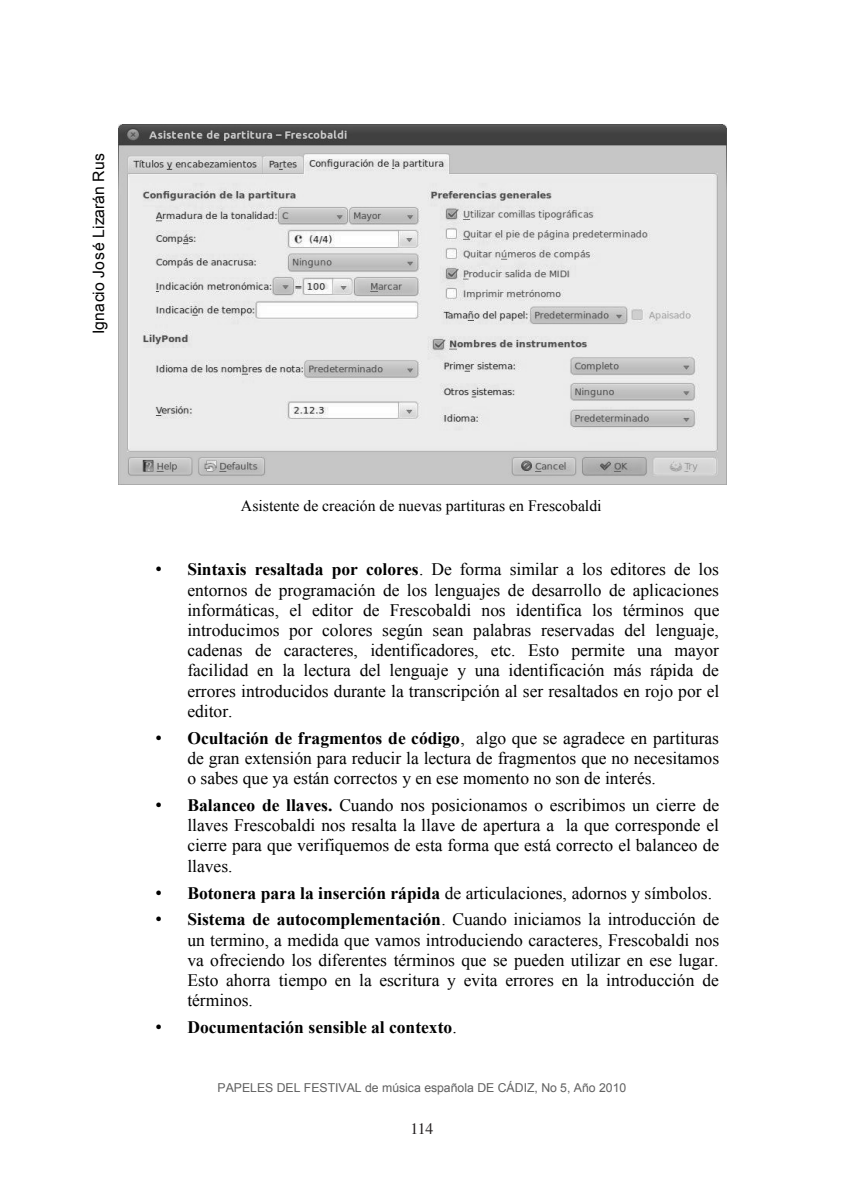
<style>
.page{position:relative;width:844px;height:1191px;background:#fff}
.page>*{position:absolute;margin:0;border:0;box-sizing:border-box;transform-origin:0 0}
.t1{font:17.5px/20.1px "Times New Roman";color:#000;text-align:justify}
.t2{font:700 17.5px "Times New Roman";color:#000}
.t3{font:15.75px "Times New Roman";color:#000}
.t4{font:15.75px "Arial";letter-spacing:.02em;color:#000}
.t5{font:15.75px "Times";color:#231f20}
.t6{font:12.25px "Arial";color:#606060}
.s1{font-weight:700}
.s2{font-weight:400}
</style>
<div class="page">
<img style="left:118px;top:124px;width:608px;height:360px">
<p class="t4" style="left:90px;top:334px;width:183px;rotate:-90deg">Ignacio José Lizarán Rus</p>
<p class="t3" style="left:241px;top:497px;width:362px">Asistente de creación de nuevas partituras en Frescobaldi</p>
<p class="t1" style="left:187px;top:559px;width:533px;text-indent:-31px">• <span class="s1">Sintaxis resaltada por colores</span>. De forma similar a los editores de los entornos de programación de los lenguajes de desarrollo de aplicaciones informáticas, el editor de Frescobaldi nos identifica los términos que introducimos por colores según sean palabras reservadas del lenguaje, cadenas de caracteres, identificadores, etc. Esto permite una mayor facilidad en la lectura del lenguaje y una identificación más rápida de errores introducidos durante la transcripción al ser resaltados en rojo por el editor.</p>
<p class="t1" style="left:187px;top:727px;width:533px;text-indent:-32px">• <span class="s1">Ocultación de fragmentos de código</span>, algo que se agradece en partituras de gran extensión para reducir la lectura de fragmentos que no necesitamos o sabes que ya están correctos y en ese momento no son de interés.</p>
<p class="t1" style="left:187px;top:795px;width:533px;text-indent:-32px">• <span class="s1">Balanceo de llaves.</span> Cuando nos posicionamos o escribimos un cierre de llaves Frescobaldi nos resalta la llave de apertura a la que corresponde el cierre para que verifiquemos de esta forma que está correcto el balanceo de llaves.</p>
<p class="t1" style="left:156px;top:882px;width:557px">• <span class="s1">Botonera para la inserción rápida</span> de articulaciones, adornos y símbolos.</p>
<p class="t1" style="left:187px;top:909px;width:533px;text-indent:-31px">• <span class="s1">Sistema de autocomplementación</span>. Cuando iniciamos la introducción de un termino, a medida que vamos introduciendo caracteres, Frescobaldi nos va ofreciendo los diferentes términos que se pueden utilizar en ese lugar.<br>Esto ahorra tiempo en la escritura y evita errores en la introducción de términos.</p>
<p class="t2" style="left:156px;top:1017px;width:302px">• Documentación sensible al contexto<span class="s2">.</span></p>
<p class="t6" style="left:217px;top:1080px;width:410px">PAPELES DEL FESTIVAL de música española DE CÁDIZ, No 5, Año 2010</p>
<p class="t5" style="left:410px;top:1113px;width:25px">114</p>
</div>
